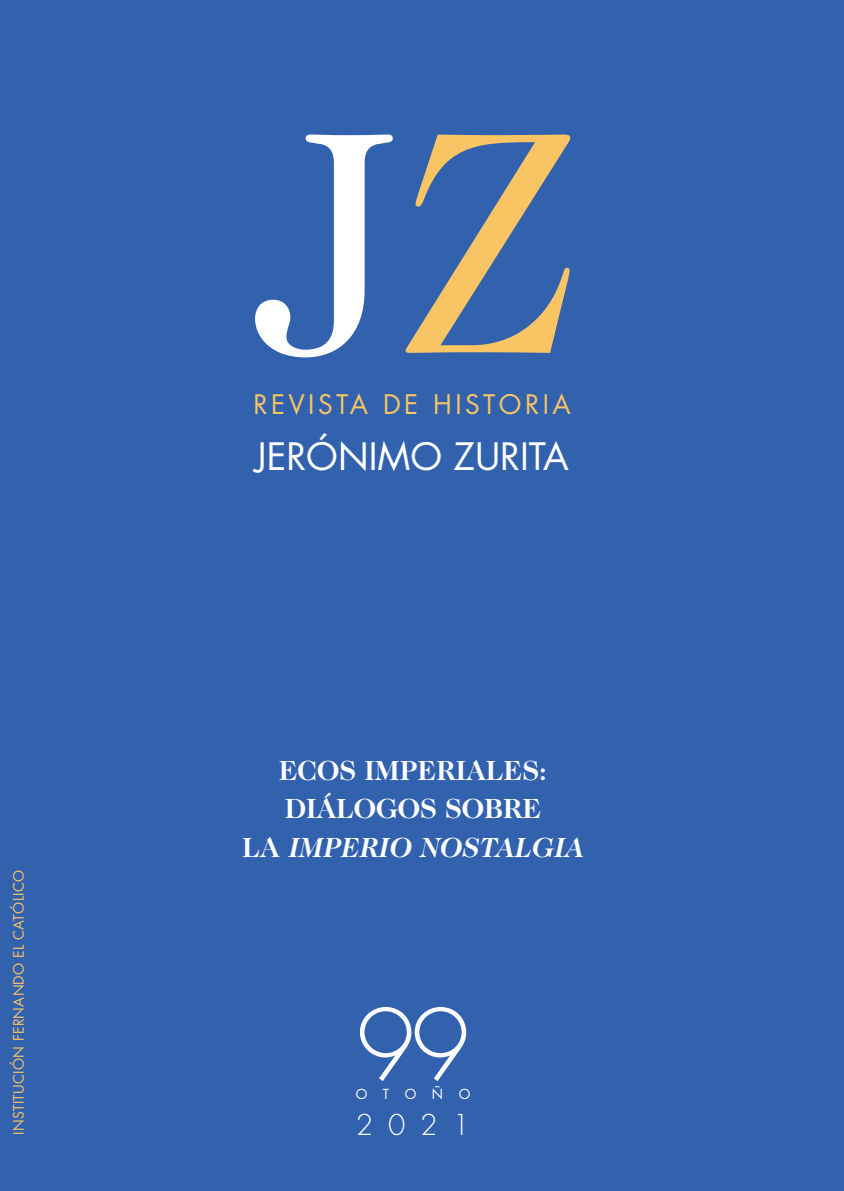
<style>
.page{position:relative;width:844px;height:1191px;background:#fff}
.page>*{position:absolute;margin:0;border:0;box-sizing:border-box;transform-origin:0 0}
.t1{font:320.07px "Caslon Two Twenty Four";color:#fff}
.t2{font:300 96.08px "Futura Std";color:#fff}
.t3{font:36.75px "Futura Std";color:#fff}
.t4{font:700 28px/38.5px "Caslon Two Twenty Four";color:#fff;text-align:center}
.t5{font:300 28px "Futura Std";color:#fff}
.t6{font:26.25px "Futura Std";color:#f9c564}
.t7{font:14px "Futura Std";letter-spacing:.02em;color:#f9c564}
.t8{font:13.47px "Futura Std";letter-spacing:1.15em;color:#fff}
.s1{color:#f9c564}
.s2{font-style:italic}
</style>
<div class="page">
<div style="left:0;top:0;width:843px;height:1191px;background:#3262ae"></div>
<p class="t7" style="left:10px;top:1134px;width:266px;rotate:-90deg">INSTITUCIÓN FERNANDO EL CATÓLICO</p>
<h1 class="t1" style="left:255px;top:58px;width:332px">J<span class="s1">Z</span></h1>
<p class="t6" style="left:288px;top:387px;width:36px">VISTA</p>
<p class="t6" style="left:383px;top:387px;width:17px">DE</p>
<p class="t6" style="left:433px;top:387px;width:40px">HISTORIA</p>
<h3 class="t3" style="left:255px;top:433px;width:22px">JERÓNI</h3>
<h3 class="t3" style="left:377px;top:433px;width:97px">MO ZURITA</h3>
<p class="t6" style="left:253px;top:387px;width:15px">RE</p>
<p class="t4" style="left:242px;top:750px;width:343px">ECOS IMPERIALES:<br>DIÁLOGOS SOBRE<br>LA <span class="s2">IMPERIO NOSTALGIA</span></p>
<h2 class="t2" style="left:356px;top:987px;width:116px">99</h2>
<p class="t5" style="left:355px;top:1107px;width:115px">2021</p>
<p class="t8" style="left:355px;top:1086px;width:116px">OTOÑO</p>
</div>
